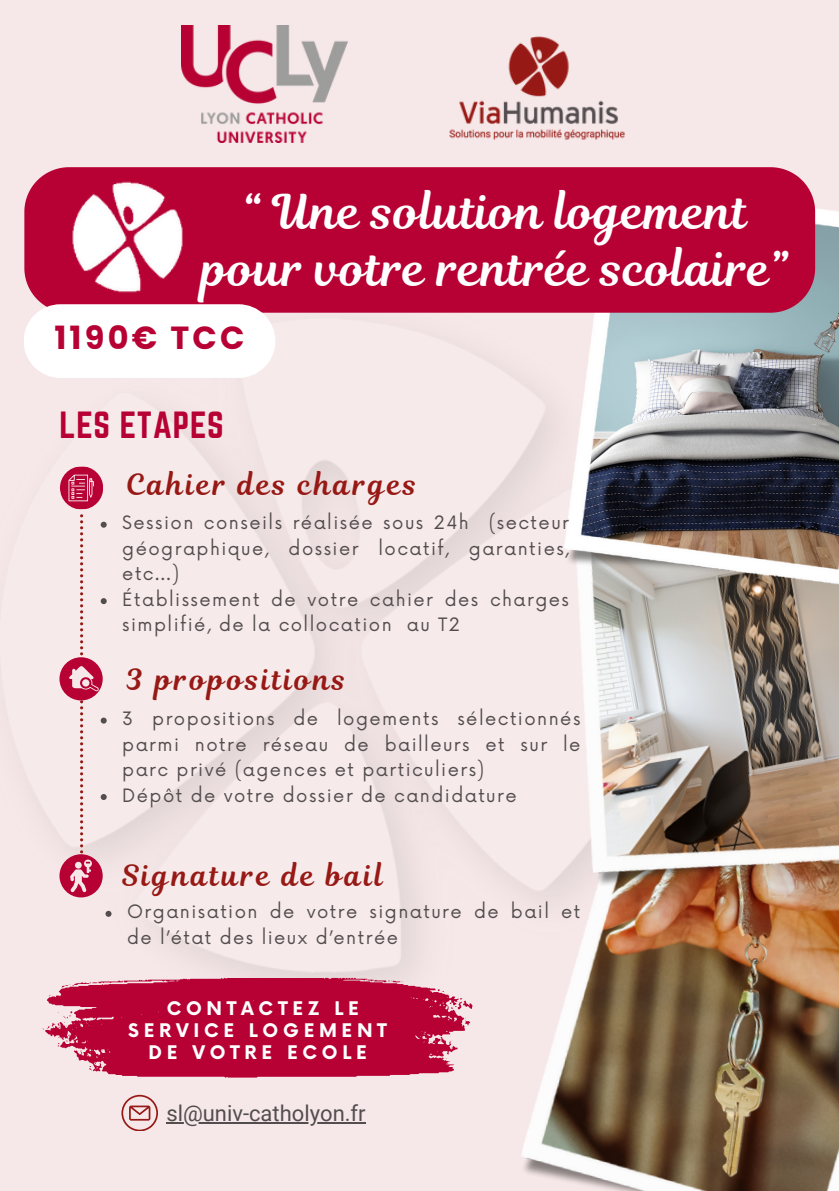
<style>
.page{position:relative;width:839px;height:1191px;background:#fff}
.page>*{position:absolute;margin:0;border:0;box-sizing:border-box;transform-origin:0 0}
.t1{font:47px/57px "Magnolia Script";letter-spacing:.02em;color:#fff;text-align:center}
.t2{font:33.2px "Norwester";letter-spacing:.02em;color:#b70033}
.t3{font:700 32px "Poppins";letter-spacing:.1em;color:#b70033}
.t4{font:29px "Magnolia Script";letter-spacing:.1em;color:#971915}
.t5{font:22px "Roboto";color:#534d4f}
.t6{font:700 18.4px/22.2px "Now";letter-spacing:.255em;color:#fff;text-align:center}
.t7{font:18px/25.4px "Now";letter-spacing:.08em;color:#534d4f}
</style>
<div class="page">
<div style="left:0;top:0;width:838px;height:1191px;background:#f6e8e8"></div>
<img style="left:67px;top:410px;width:485px;height:568px">
<img style="left:514px;top:757px;width:324px;height:434px">
<img style="left:529px;top:459px;width:309px;height:450px">
<img style="left:565px;top:208px;width:273px;height:376px">
<div style="left:24px;top:167px;width:791px;height:146px;background:#b70033"></div>
<div style="left:59px;top:854px;width:44px;height:43px;background:#b70033;border-radius:50%"></div>
<svg style="left:105px;top:911px;width:6px;height:6px"></svg>
<svg style="left:60px;top:466px;width:47px;height:426px"></svg>
<svg style="left:24px;top:304px;width:251px;height:74px;background:#fdfafb"></svg>
<img style="left:68px;top:176px;width:119px;height:122px">
<img style="left:449px;top:36px;width:176px;height:104px">
<img style="left:181px;top:25px;width:167px;height:117px">
<svg style="left:47px;top:978px;width:418px;height:100px;background:#be1d49"></svg>
<svg style="left:437px;top:989px;width:7px;height:3px"></svg>
<svg style="left:367px;top:980px;width:36px;height:3px"></svg>
<svg style="left:62px;top:980px;width:61px;height:7px"></svg>
<svg style="left:449px;top:998px;width:23px;height:12px"></svg>
<svg style="left:465px;top:1018px;width:5px;height:7px"></svg>
<svg style="left:43px;top:1011px;width:29px;height:36px"></svg>
<svg style="left:89px;top:1063px;width:7px;height:8px"></svg>
<hr style="left:166px;top:1122px;width:200px;height:2px;background:#534d4f">
<svg style="left:121px;top:1095px;width:36px;height:36px"></svg>
<p class="t1" style="left:202px;top:183px;width:588px">“ Une solution logement pour votre rentrée scolaire”</p>
<h4 class="t3" style="left:54px;top:316px;width:192px">1190€ TCC</h4>
<p class="t2" style="left:59px;top:404px;width:166px">LES ETAPES</p>
<h4 class="t4" style="left:126px;top:464px;width:292px">Cahier des charges</h4>
<p class="t7" style="left:122px;top:511px;width:448px">Session conseils réalisée sous 24h (secteur géographique, dossier locatif, garanties,</p>
<p class="t7" style="left:122px;top:562px;width:448px">etc...)<br>Établissement de votre cahier des charges simplifié, de la collocation au T2</p>
<p class="t4" style="left:126px;top:659px;width:221px">3 propositions</p>
<p class="t7" style="left:122px;top:707px;width:459px;text-align:justify">3 propositions de logements sélectionnés parmi notre réseau de bailleurs et sur le parc privé (agences et particuliers)</p>
<h2 class="t7" style="left:122px;top:783px;width:396px">Dépôt de votre dossier de candidature</h2>
<h3 class="t4" style="left:122px;top:855px;width:262px">Signature de bail</h3>
<p class="t7" style="left:127px;top:900px;width:455px">Organisation de votre signature de bail et de l’état des lieux d’entrée</p>
<h4 class="t6" style="left:128px;top:998px;width:260px">CONTACTEZ LE<br>SERVICE LOGEMENT<br>DE VOTRE ECOLE</h4>
<p class="t5" style="left:166px;top:1100px;width:201px">sl@univ-catholyon.fr</p>
</div>
